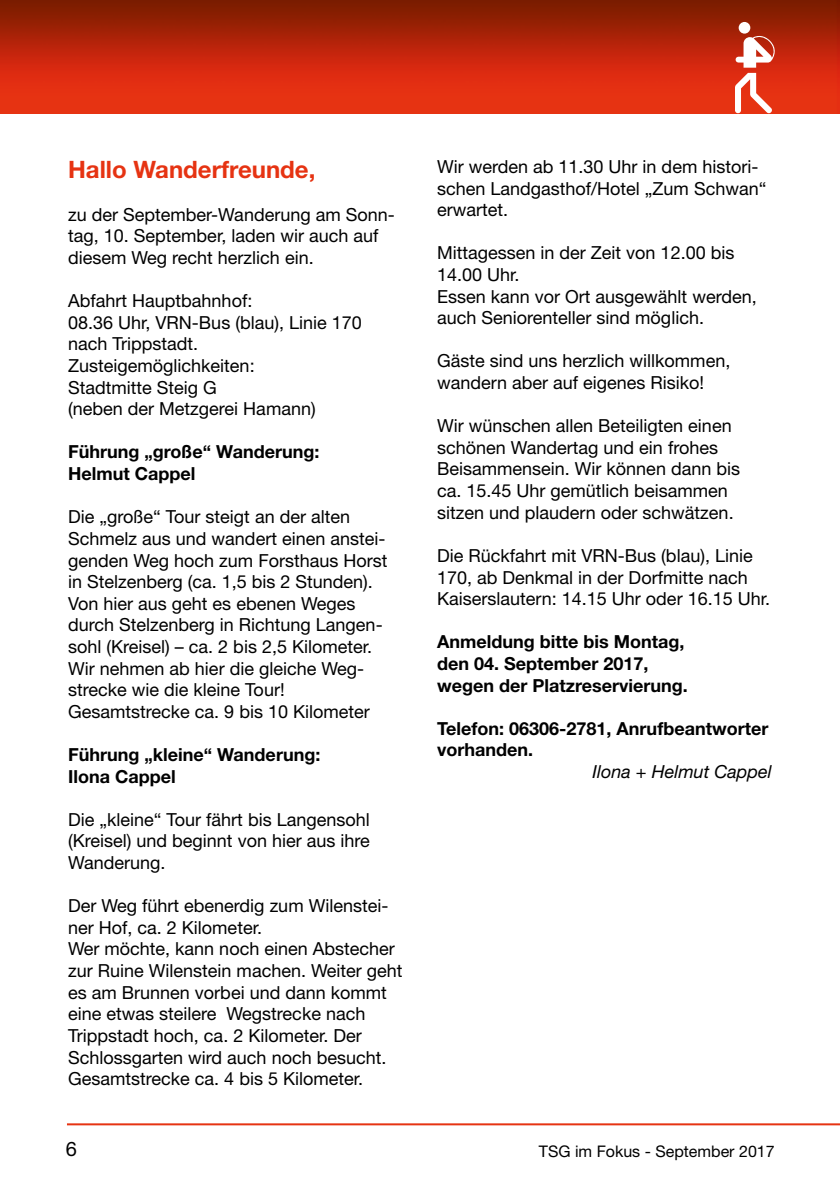
<style>
.page{position:relative;width:840px;height:1191px;background:#fff}
.page>*{position:absolute;margin:0;border:0;box-sizing:border-box;transform-origin:0 0}
.t1{font:700 24px "Helvetica Neue";color:#e63312}
.t2{font:20px "Helvetica Neue";color:#000}
.t3{font:18px/21.6px "Helvetica Neue";color:#000}
.t4{font:700 18px/21.6px "Helvetica Neue";color:#000}
.t5{font:italic 18px "Helvetica Neue";color:#000}
.t6{font:16px "Helvetica Neue";color:#000}
</style>
<div class="page">
<img style="left:0;top:0;width:839px;height:113px">
<hr style="left:67px;top:1123px;width:772px;height:2px;background:#e63312">
<svg style="left:734px;top:35px;width:40px;height:78px"></svg>
<div style="left:738px;top:22px;width:12px;height:12px;background:#fff;border-radius:50%"></div>
<h1 class="t1" style="left:68px;top:154px;width:249px">Hallo Wanderfreunde,</h1>
<p class="t3" style="left:68px;top:203px;width:328px">zu der September-Wanderung am Sonn&shy;tag, 10. September, laden wir auch auf diesem Weg recht herzlich ein.</p>
<p class="t3" style="left:68px;top:290px;width:295px">Abfahrt Hauptbahnhof:<br>08.36 Uhr, VRN-Bus (blau), Linie 170 nach Trippstadt.<br>Zusteigemöglichkeiten:<br>Stadtmitte Steig G<br>(neben der Metzgerei Hamann)</p>
<p class="t4" style="left:68px;top:441px;width:253px">Führung „große“ Wanderung:<br>Helmut Cappel</p>
<p class="t3" style="left:68px;top:506px;width:321px">Die „große“ Tour steigt an der alten Schmelz aus und wandert einen anstei&shy;genden Weg hoch zum Forsthaus Horst in Stelzenberg (ca. 1,5 bis 2 Stunden).<br>Von hier aus geht es ebenen Weges durch Stelzenberg in Richtung Langen&shy;sohl (Kreisel) – ca. 2 bis 2,5 Kilometer.<br>Wir nehmen ab hier die gleiche Weg&shy;strecke wie die kleine Tour!<br>Gesamtstrecke ca. 9 bis 10 Kilometer</p>
<p class="t4" style="left:68px;top:743px;width:254px">Führung „kleine“ Wanderung:<br>Ilona Cappel</p>
<p class="t3" style="left:68px;top:808px;width:303px;text-align:justify">Die „kleine“ Tour fährt bis Langensohl (Kreisel) und beginnt von hier aus ihre Wanderung.</p>
<p class="t3" style="left:68px;top:894px;width:336px">Der Weg führt ebenerdig zum Wilenstei&shy;ner Hof, ca. 2 Kilometer.<br>Wer möchte, kann noch einen Abstecher zur Ruine Wilenstein machen. Weiter geht es am Brunnen vorbei und dann kommt eine etwas steilere Wegstrecke nach Trippstadt hoch, ca. 2 Kilometer. Der Schlossgarten wird auch noch besucht.<br>Gesamtstrecke ca. 4 bis 5 Kilometer.</p>
<p class="t3" style="left:437px;top:155px;width:331px">Wir werden ab 11.30 Uhr in dem histori&shy;schen Landgasthof/Hotel „Zum Schwan“ erwartet.</p>
<p class="t3" style="left:437px;top:242px;width:321px">Mittagessen in der Zeit von 12.00 bis<br>14.00 Uhr.<br>Essen kann vor Ort ausgewählt werden, auch Seniorenteller sind möglich.</p>
<p class="t3" style="left:437px;top:350px;width:295px">Gäste sind uns herzlich willkommen, wandern aber auf eigenes Risiko!</p>
<p class="t3" style="left:437px;top:415px;width:304px">Wir wünschen allen Beteiligten einen schönen Wandertag und ein frohes Beisammensein. Wir können dann bis ca. 15.45 Uhr gemütlich beisammen sitzen und plaudern oder schwätzen.</p>
<p class="t3" style="left:437px;top:544px;width:334px">Die Rückfahrt mit VRN-Bus (blau), Linie<br>170, ab Denkmal in der Dorfmitte nach<br>Kaiserslautern: 14.15 Uhr oder 16.15 Uhr.</p>
<p class="t4" style="left:437px;top:630px;width:252px">Anmeldung bitte bis Montag, den 04. September 2017, wegen der Platzreservierung.</p>
<p class="t4" style="left:437px;top:717px;width:333px">Telefon: 06306-2781, Anrufbeantworter vorhanden.</p>
<p class="t5" style="left:592px;top:760px;width:181px">Ilona + Helmut Cappel</p>
<p class="t2" style="left:66px;top:1136px;width:13px">6</p>
<p class="t6" style="left:538px;top:1141px;width:237px">TSG im Fokus - September 2017</p>
</div>
